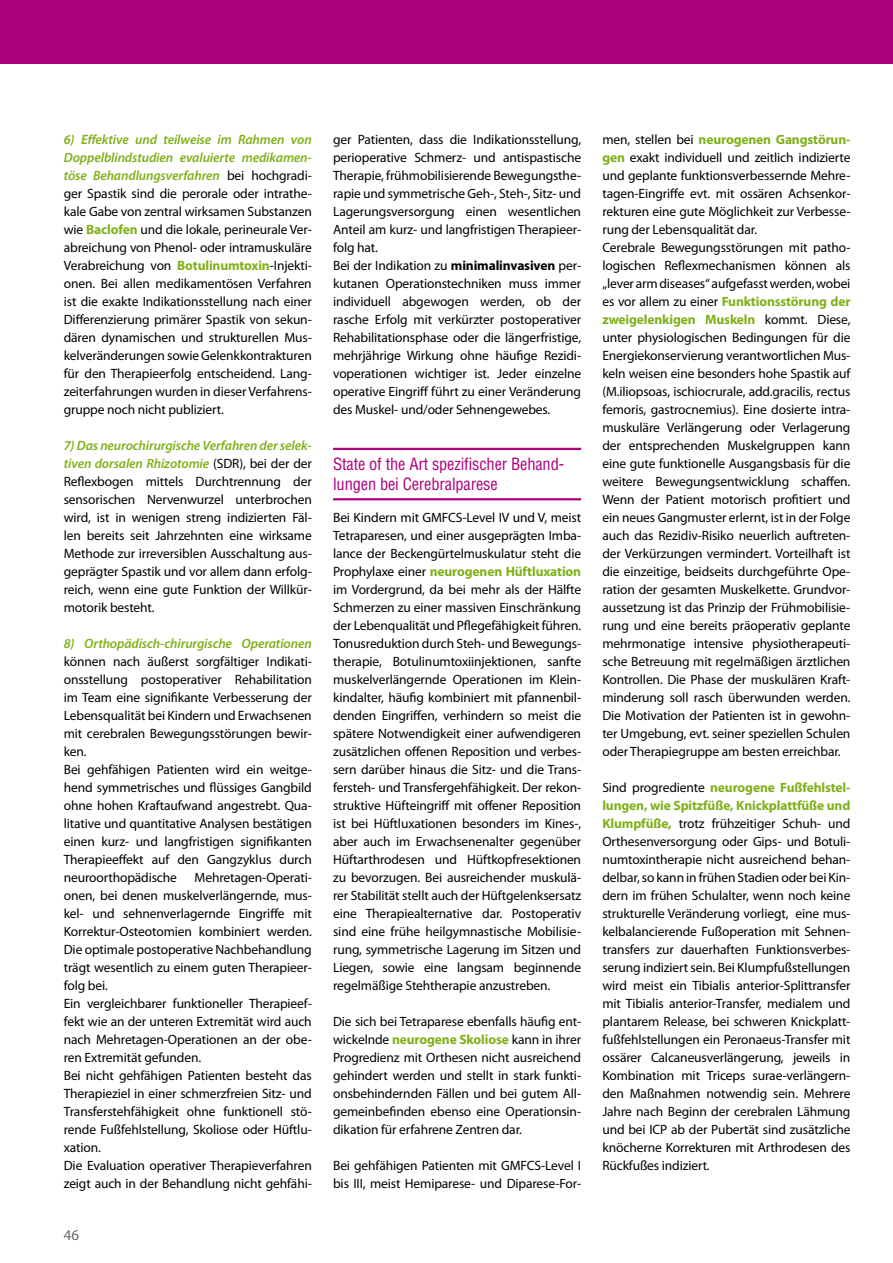
<style>
.page{position:relative;width:893px;height:1263px;background:#fff}
.page>*{position:absolute;margin:0;border:0;box-sizing:border-box;transform-origin:0 0}
.t1{font:condensed 16.5px/19.8px "Helvetica";letter-spacing:-.01em;color:#ad007c}
.t2{font:15px "Myriad Pro";color:#68676c}
.t3{font:13.5px/18px "Myriad Pro";letter-spacing:-.01em;color:#000;text-align:justify}
.t4{font:italic 600 13.5px "Myriad Pro";letter-spacing:-.01em;color:#7fb019}
.s1{font-weight:600;font-style:italic;color:#7fb019}
.s2{font-weight:700;color:#7fb019}
.s3{font-weight:700}
</style>
<div class="page">
<div style="left:0;top:0;width:893px;height:64px;background:#ad007c"></div>
<hr style="left:333px;top:498px;width:248px;height:2px;background:#ad007c">
<hr style="left:333px;top:448px;width:248px;height:2px;background:#ad007c">
<p class="t3" style="left:64px;top:130px;width:250px"><span class="s1">6) Effektive und teilweise im Rahmen von Doppelblindstudien evaluierte medikamen&shy;töse Behandlungsverfahren</span> bei hochgradi&shy;ger Spastik sind die perorale oder intrathe&shy;kale Gabe von zentral wirksamen Substanzen wie <span class="s2">Baclofen</span> und die lokale, perineurale Ver&shy;abreichung von Phenol- oder intramuskuläre Verabreichung von <span class="s2">Botulinumtoxin</span>-Injekti&shy;onen. Bei allen medikamentösen Verfahren ist die exakte Indikationsstellung nach einer Differenzierung primärer Spastik von sekun&shy;dären dynamischen und strukturellen Mus&shy;kelveränderungen sowie Gelenkkontrakturen für den Therapieerfolg entscheidend. Lang&shy;zeiterfahrungen wurden in dieser Verfahrens&shy;gruppe noch nicht publiziert.</p>
<p class="t3" style="left:64px;top:436px;width:250px"><span class="s1">7) Das neurochirurgische Verfahren der selek&shy;tiven dorsalen Rhizotomie</span> (SDR), bei der der Reflexbogen mittels Durchtrennung der sensorischen Nervenwurzel unterbrochen wird, ist in wenigen streng indizierten Fäl&shy;len bereits seit Jahrzehnten eine wirksame Methode zur irreversiblen Ausschaltung aus&shy;geprägter Spastik und vor allem dann erfolg&shy;reich, wenn eine gute Funktion der Willkür&shy;motorik besteht.</p>
<p class="t4" style="left:64px;top:635px;width:250px">8) Orthopädisch-chirurgische Operationen</p>
<p class="t3" style="left:64px;top:652px;width:250px;text-align:left">können nach äußerst sorgfältiger Indikati&shy;onsstellung postoperativer Rehabilitation im Team eine signifikante Verbesserung der Lebensqualität bei Kindern und Erwachsenen mit cerebralen Bewegungsstörungen bewir&shy;ken.<br>Bei gehfähigen Patienten wird ein weitge&shy;hend symmetrisches und flüssiges Gangbild ohne hohen Kraftaufwand angestrebt. Qua&shy;litative und quantitative Analysen bestätigen einen kurz- und langfristigen signifikanten Therapieeffekt auf den Gangzyklus durch neuroorthopädische</p>
<p class="t3" style="left:64px;top:868px;width:250px;text-align:left;text-indent:131px">Mehretagen-Operati&shy;onen, bei denen muskelverlängernde, mus&shy;kel- und sehnenverlagernde Eingriffe mit Korrektur-Osteotomien kombiniert werden.<br>Die optimale postoperative Nachbehandlung trägt wesentlich zu einem guten Therapieer&shy;folg bei.<br>Ein vergleichbarer funktioneller Therapieef&shy;fekt wie an der unteren Extremität wird auch nach Mehretagen-Operationen an der obe&shy;ren Extremität gefunden.<br>Bei nicht gehfähigen Patienten besteht das Therapieziel in einer schmerzfreien Sitz- und Transferstehfähigkeit ohne funktionell stö&shy;rende Fußfehlstellung, Skoliose oder Hüftlu&shy;xation.<br>Die Evaluation operativer Therapieverfahren zeigt auch in der Behandlung nicht gehfähi-</p>
<p class="t2" style="left:64px;top:1226px;width:17px">46</p>
<p class="t3" style="left:333px;top:130px;width:250px;text-align:left">ger Patienten, dass die Indikationsstellung, perioperative Schmerz- und antispastische Therapie, frühmobilisierende Bewegungsthe&shy;rapie und symmetrische Geh-, Steh-, Sitz- und Lagerungsversorgung einen wesentlichen Anteil am kurz- und langfristigen Therapieer&shy;folg hat.<br>Bei der Indikation zu <span class="s3">minimalinvasiven</span> per&shy;kutanen Operationstechniken muss immer individuell abgewogen werden, ob der rasche Erfolg mit verkürzter postoperativer Rehabilitationsphase oder die längerfristige, mehrjährige Wirkung ohne häufige Rezidi&shy;voperationen wichtiger ist. Jeder einzelne operative Eingriff führt zu einer Veränderung des Muskel- und/oder Sehnengewebes.</p>
<p class="t1" style="left:333px;top:454px;width:233px">State of the Art spezifischer Behand&shy;lungen bei Cerebralparese</p>
<p class="t3" style="left:333px;top:508px;width:250px">Bei Kindern mit GMFCS-Level IV und V, meist Tetraparesen, und einer ausgeprägten Imba&shy;lance der Beckengürtelmuskulatur steht die Prophylaxe einer <span class="s2">neurogenen Hüftluxation </span>im Vordergrund, da bei mehr als der Hälfte Schmerzen zu einer massiven Einschränkung der Lebenqualität und Pflegefähigkeit führen.<br>Tonusreduktion durch Steh- und Bewegungs&shy;therapie, Botulinumtoxiinjektionen, sanfte muskelverlängernde Operationen im Klein&shy;kindalter, häufig kombiniert mit pfannenbil&shy;denden Eingriffen, verhindern so meist die spätere Notwendigkeit einer aufwendigeren zusätzlichen offenen Reposition und verbes&shy;sern darüber hinaus die Sitz- und die Trans&shy;fersteh- und Transfergehfähigkeit. Der rekon&shy;struktive Hüfteingriff mit offener Reposition ist bei Hüftluxationen besonders im Kines-, aber auch im Erwachsenenalter gegenüber Hüftarthrodesen und Hüftkopfresektionen zu bevorzugen. Bei ausreichender muskulä&shy;rer Stabilität stellt auch der Hüftgelenksersatz eine Therapiealternative dar. Postoperativ sind eine frühe heilgymnastische Mobilisie&shy;rung, symmetrische Lagerung im Sitzen und Liegen, sowie eine langsam beginnende regelmäßige Stehtherapie anzustreben.</p>
<p class="t3" style="left:333px;top:1012px;width:250px">Die sich bei Tetraparese ebenfalls häufig ent&shy;wickelnde <span class="s2">neurogene Skoliose</span> kann in ihrer Progredienz mit Orthesen nicht ausreichend gehindert werden und stellt in stark funkti&shy;onsbehindernden Fällen und bei gutem All&shy;gemeinbefinden ebenso eine Operationsin&shy;dikation für erfahrene Zentren dar.</p>
<p class="t3" style="left:333px;top:1156px;width:250px">Bei gehfähigen Patienten mit GMFCS-Level I bis III, meist Hemiparese- und Diparese-For-</p>
<p class="t3" style="left:602px;top:130px;width:250px;text-align:left">men, stellen bei <span class="s2">neurogenen Gangstörun&shy;gen</span> exakt individuell und zeitlich indizierte und geplante funktionsverbessernde Mehre&shy;tagen-Eingriffe evt. mit ossären Achsenkor&shy;rekturen eine gute Möglichkeit zur Verbesse&shy;rung der Lebensqualität dar.<br>Cerebrale Bewegungsstörungen mit patho&shy;logischen Reflexmechanismen können als „lever arm diseases“ aufgefasst werden, wobei es vor allem zu einer <span class="s2">Funktionsstörung der zweigelenkigen Muskeln</span> kommt. Diese, unter physiologischen Bedingungen für die Energiekonservierung verantwortlichen Mus&shy;keln weisen eine besonders hohe Spastik auf (M.iliopsoas, ischiocrurale, add.gracilis, rectus femoris, gastrocnemius). Eine dosierte intra&shy;muskuläre Verlängerung oder Verlagerung der entsprechenden Muskelgruppen kann eine gute funktionelle Ausgangsbasis für die weitere Bewegungsentwicklung schaffen.<br>Wenn der Patient motorisch profitiert und ein neues Gangmuster erlernt, ist in der Folge auch das Rezidiv-Risiko neuerlich auftreten&shy;der Verkürzungen vermindert. Vorteilhaft ist die einzeitige, beidseits durchgeführte Ope&shy;ration der gesamten Muskelkette. Grundvor&shy;aussetzung ist das Prinzip der Frühmobilisie&shy;rung und eine bereits präoperativ geplante mehrmonatige intensive physiotherapeuti&shy;sche Betreuung mit regelmäßigen ärztlichen Kontrollen. Die Phase der muskulären Kraft&shy;minderung soll rasch überwunden werden.<br>Die Motivation der Patienten ist in gewohn&shy;ter Umgebung, evt. seiner speziellen Schulen oder Therapiegruppe am besten erreichbar.</p>
<p class="t3" style="left:602px;top:778px;width:250px">Sind progrediente <span class="s2">neurogene Fußfehlstel&shy;lungen, wie Spitzfüße, Knickplattfüße und Klumpfüße,</span> trotz frühzeitiger Schuh- und Orthesenversorgung oder Gips- und Botuli&shy;numtoxintherapie nicht ausreichend behan&shy;delbar, so kann in frühen Stadien oder bei Kin&shy;dern im frühen Schulalter, wenn noch keine strukturelle Veränderung vorliegt, eine mus&shy;kelbalancierende Fußoperation mit Sehnen&shy;transfers zur dauerhaften Funktionsverbes&shy;serung indiziert sein. Bei Klumpfußstellungen wird meist ein Tibialis anterior-Splittransfer mit Tibialis anterior-Transfer, medialem und plantarem Release, bei schweren Knickplatt&shy;fußfehlstellungen ein Peronaeus-Transfer mit ossärer Calcaneusverlängerung, jeweils in Kombination mit Triceps surae-verlängern&shy;den Maßnahmen notwendig sein. Mehrere Jahre nach Beginn der cerebralen Lähmung und bei ICP ab der Pubertät sind zusätzliche knöcherne Korrekturen mit Arthrodesen des Rückfußes indiziert.</p>
</div>
